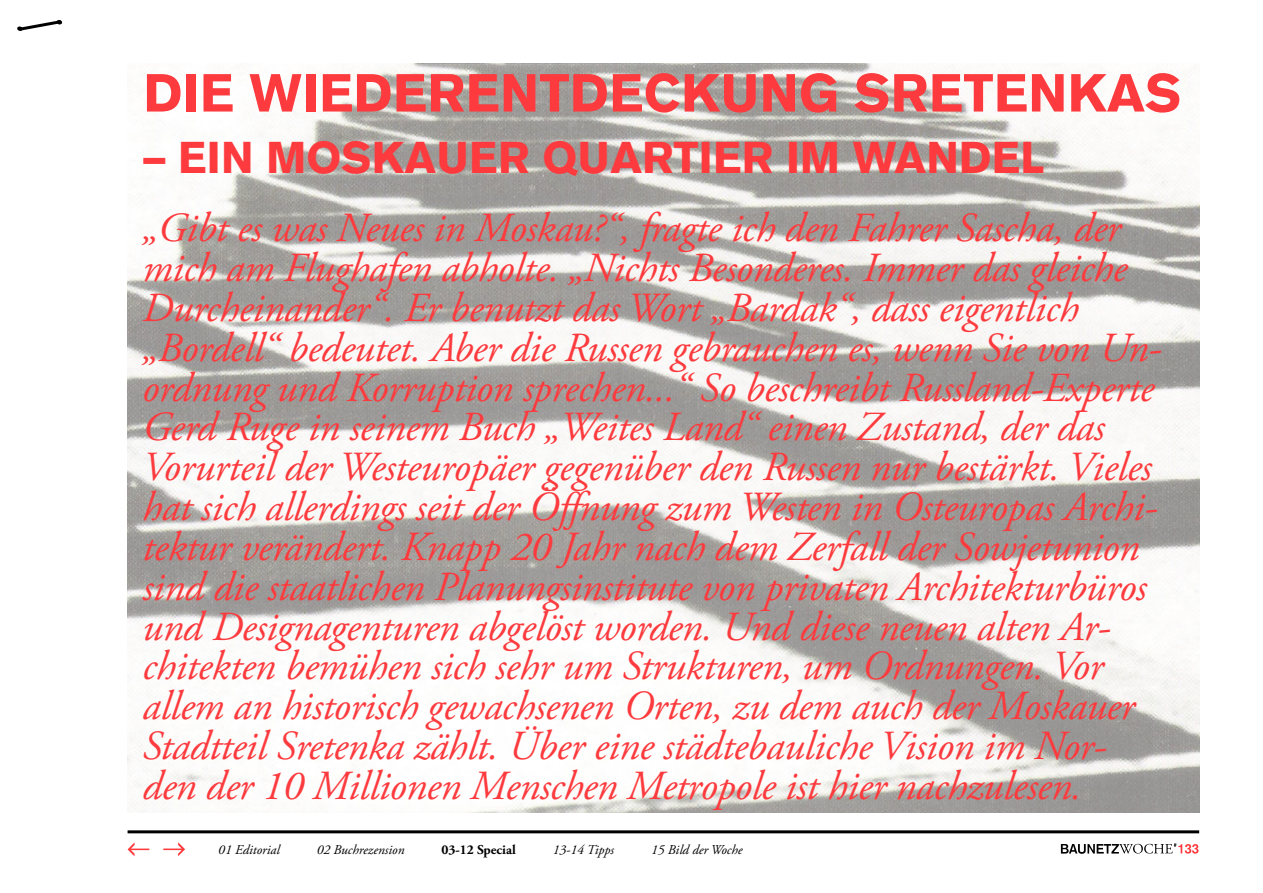
<style>
.page{position:relative;width:1263px;height:893px;background:#fff}
.page>*{position:absolute;margin:0;border:0;box-sizing:border-box;transform-origin:0 0}
.t1{font:900 52.5px "Akzidenz Grotesk";letter-spacing:.005em;color:#fd3a3d}
.t2{font:900 43.8px "Akzidenz Grotesk";letter-spacing:.005em;color:#fd3a3d}
.t3{font:italic 41.4px/39.9px "Adobe Garamond Pro";letter-spacing:-.01em;color:#fd3a3d}
.t4{font:italic 13.5px "Adobe Garamond Pro";color:#000}
.t5{font:700 13.5px "Adobe Garamond Pro";color:#000}
</style>
<div class="page">
<hr style="left:128px;top:830px;width:1071px;height:3px;background:#000">
<svg style="left:128px;top:842px;width:21px;height:14px"></svg>
<svg style="left:163px;top:842px;width:22px;height:14px"></svg>
<svg style="left:1061px;top:843px;width:137px;height:11px"></svg>
<svg style="left:17px;top:20px;width:46px;height:11px"></svg>
<img style="left:128px;top:64px;width:1071px;height:748px">
<p class="t1" style="left:144px;top:61px;width:1037px">DIE WIEDERENTDECKUNG SRETENKAS</p>
<p class="t2" style="left:144px;top:131px;width:903px">– EIN MOSKAUER QUARTIER IM WANDEL</p>
<p class="t3" style="left:143px;top:209px;width:1020px">„Gibt es was Neues in Moskau?“, fragte ich den Fahrer Sascha, der mich am Flughafen abholte. „Nichts Besonderes. Immer das gleiche Durcheinander“. Er benutzt das Wort „Bardak“, dass eigentlich „Bordell“ bedeutet. Aber die Russen gebrauchen es, wenn Sie von Un&shy;ordnung und Korruption sprechen...“ So beschreibt Russland-Experte Gerd Ruge in seinem Buch „Weites Land“ einen Zustand, der das Vorurteil der Westeuropäer gegenüber den Russen nur bestärkt. Vieles hat sich allerdings seit der Öffnung zum Westen in Osteuropas Archi&shy;tektur verändert. Knapp 20 Jahr nach dem Zerfall der Sowjetunion sind die staatlichen Planungsinstitute von privaten Architekturbüros und Designagenturen abgelöst worden. Und diese neuen alten Ar&shy;chitekten bemühen sich sehr um Strukturen, um Ordnungen. Vor allem an historisch gewachsenen Orten, zu dem auch der Moskauer Stadtteil Sretenka zählt. Über eine städtebauliche Vision im Nor&shy;den der 10 Millionen Menschen Metropole ist hier nachzulesen.</p>
<p class="t4" style="left:218px;top:841px;width:63px">01 Editorial</p>
<p class="t4" style="left:317px;top:841px;width:89px">02 Buchrezension</p>
<p class="t5" style="left:441px;top:841px;width:76px">03-12 Special</p>
<p class="t4" style="left:553px;top:841px;width:63px">13-14 Tipps</p>
<p class="t4" style="left:651px;top:841px;width:93px">15 Bild der Woche</p>
</div>
